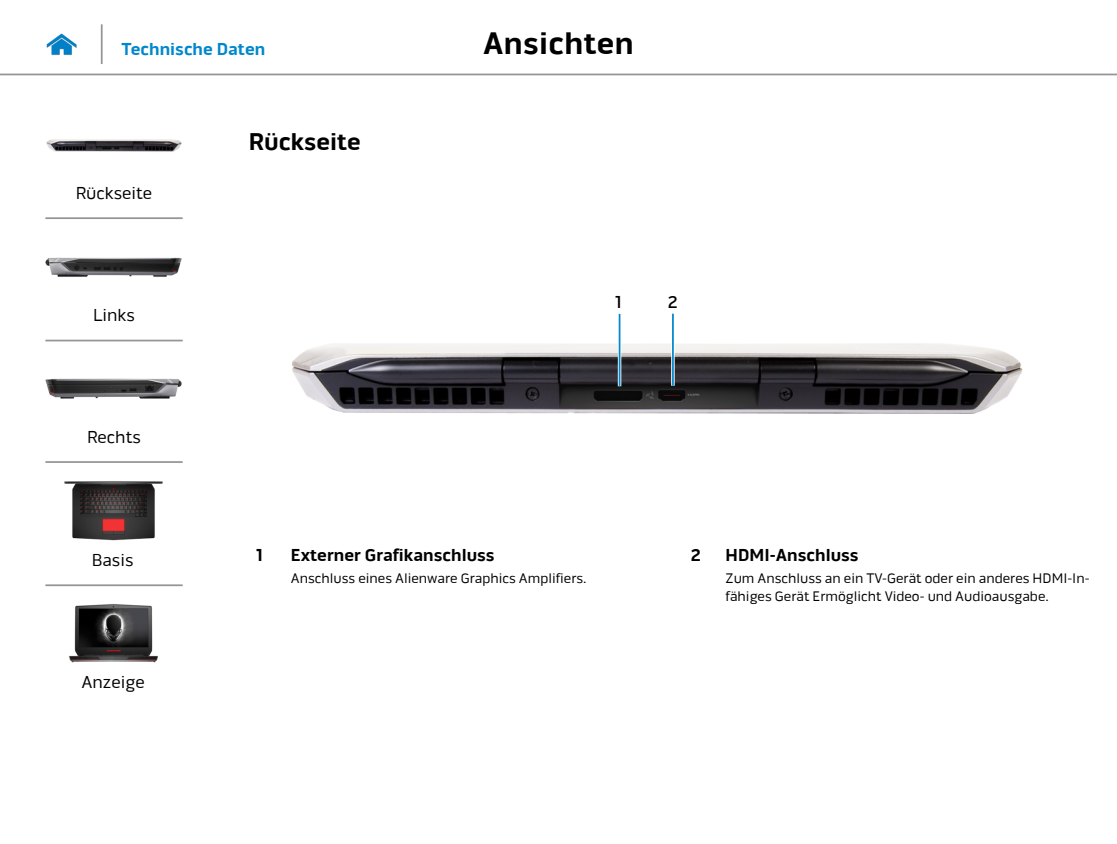
<style>
.page{position:relative;width:1117px;height:844px;background:#fff}
.page>*{position:absolute;margin:0;border:0;box-sizing:border-box;transform-origin:0 0}
.t1{font:700 31.5px "Pill Alt 600 mg";letter-spacing:.01em;color:#000}
.Head2{font:700 24.5px "Pill Alt 600 mg";color:#000}
.Callout_Head{font:700 17.5px "Pill Alt 600 mg";color:#000}
.t2{font:17.5px "Pill Alt 600 mg";color:#000}
.Hyperlink{font:700 17.5px "Pill Alt 600 mg";color:#0087cc}
.Callout-L{font:500 17.5px "Pill Alt 600 mg";color:#000}
.Callout_description{font:14px/17.5px "Pill Alt 600 mg";color:#000}
</style>
<div class="page">
<hr style="left:0;top:74px;width:1116px;height:1px;background:#939598">
<img style="left:46px;top:33px;width:31px;height:23px">
<img style="left:291px;top:343px;width:732px;height:71px">
<svg style="left:617px;top:314px;width:4px;height:72px"></svg>
<hr style="left:618px;top:314px;width:2px;height:72px;background:#0087cc">
<hr style="left:671px;top:313px;width:3px;height:72px;background:#fff">
<hr style="left:672px;top:313px;width:1px;height:72px;background:#0087cc">
<hr style="left:101px;top:24px;width:2px;height:40px;background:#939598">
<img style="left:46px;top:139px;width:136px;height:13px">
<img style="left:45px;top:257px;width:137px;height:20px">
<img style="left:45px;top:378px;width:137px;height:21px">
<img style="left:64px;top:481px;width:99px;height:59px">
<img style="left:69px;top:604px;width:89px;height:58px">
<hr style="left:45px;top:217px;width:138px;height:2px;background:#939598">
<hr style="left:45px;top:339px;width:138px;height:2px;background:#939598">
<hr style="left:45px;top:461px;width:138px;height:2px;background:#939598">
<hr style="left:45px;top:584px;width:138px;height:2px;background:#939598">
<p class="Hyperlink" style="left:122px;top:38px;width:145px">Technische Daten</p>
<h1 class="t1" style="left:483px;top:25px;width:152px">Ansichten</h1>
<p class="t2" style="left:76px;top:182px;width:78px">Rückseite</p>
<p class="t2" style="left:93px;top:305px;width:43px">Links</p>
<p class="Head2" style="left:249px;top:127px;width:114px">Rückseite</p>
<p class="Callout-L" style="left:615px;top:292px;width:8px">1</p>
<p class="Callout-L" style="left:667px;top:292px;width:11px">2</p>
<p class="t2" style="left:87px;top:427px;width:55px">Rechts</p>
<p class="t2" style="left:92px;top:549px;width:43px">Basis</p>
<p class="t2" style="left:81px;top:672px;width:65px">Anzeige</p>
<p class="Callout_Head" style="left:256px;top:544px;width:8px">1</p>
<p class="Callout_Head" style="left:291px;top:544px;width:205px">Externer Grafikanschluss</p>
<p class="Callout_description" style="left:291px;top:569px;width:297px">Anschluss eines Alienware Graphics Amplifiers.</p>
<p class="Callout_Head" style="left:690px;top:544px;width:11px">2</p>
<p class="Callout_Head" style="left:725px;top:544px;width:134px">HDMI-Anschluss</p>
<p class="Callout_description" style="left:725px;top:569px;width:365px">Zum Anschluss an ein TV-Gerät oder ein anderes HDMI-In&shy;fähiges Gerät Ermöglicht Video- und Audioausgabe.</p>
</div>
